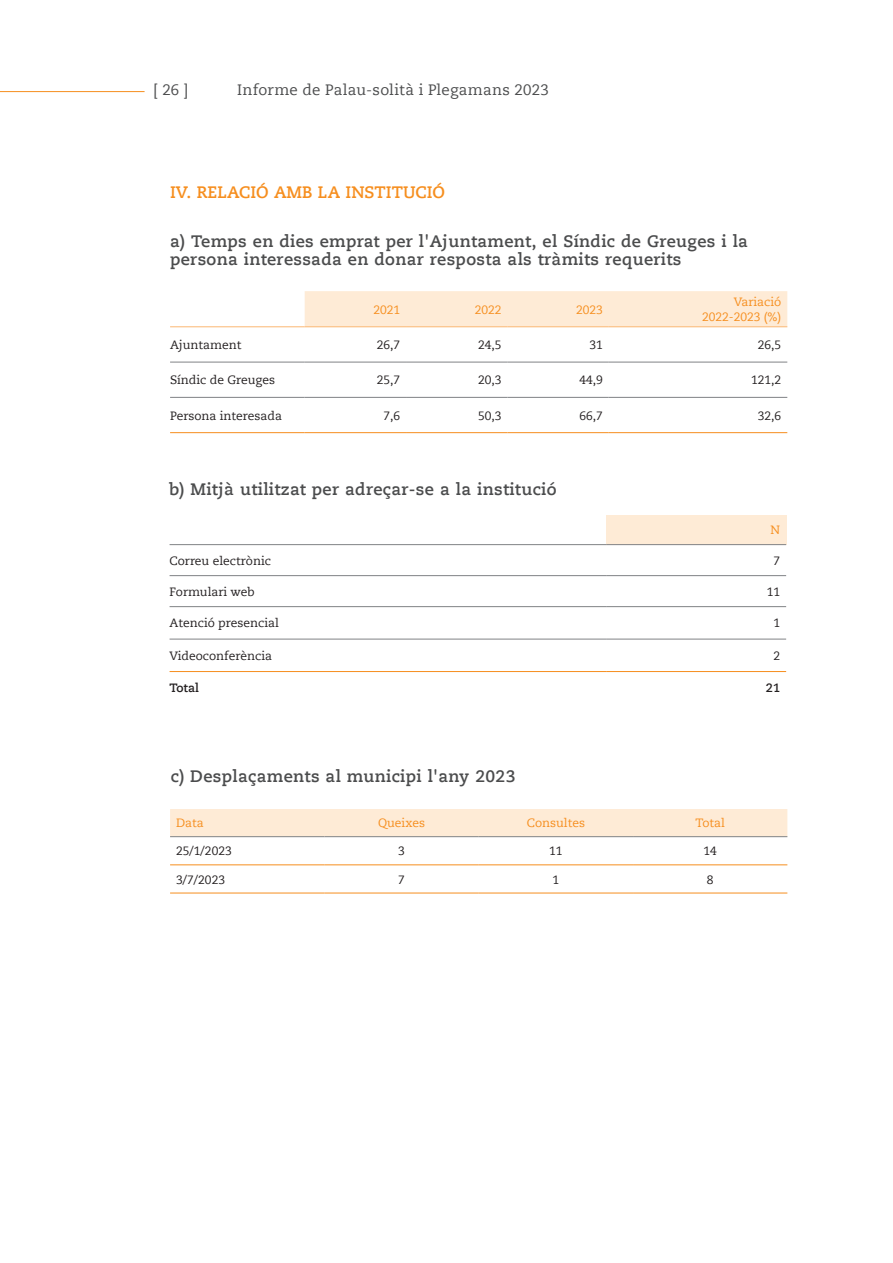
<style>
.page{position:relative;width:893px;height:1263px;background:#fff}
.page>*{position:absolute;margin:0;border:0;box-sizing:border-box;transform-origin:0 0}
.Titol_3er{font:700 16.5px/18px "Caecilia LT";letter-spacing:.02em;color:#4b4c4d}
.Titular_1{font:700 16.5px "Caecilia LT";color:#f68e1e}
.t1{font:15px "Caecilia LT";letter-spacing:.015em;color:#4b4c4d}
.t2{font:12px "Caecilia LT";color:#231f20}
.t3{font:12px/14.4px "Caecilia LT";color:#f68e1e;text-align:right}
.t4{font:700 12px "Caecilia LT";color:#231f20}
</style>
<div class="page">
<hr style="left:0;top:91px;width:145px;height:1px;background:#f68e1e">
<div style="left:305px;top:291px;width:482px;height:35px;background:#feebd6"></div>
<hr style="left:305px;top:326px;width:101px;height:1px;background:#fbb773">
<hr style="left:406px;top:326px;width:101px;height:1px;background:#fbb773">
<hr style="left:507px;top:326px;width:102px;height:1px;background:#fbb773">
<hr style="left:609px;top:326px;width:178px;height:1px;background:#fbb773">
<hr style="left:170px;top:362px;width:135px;height:1px;background:#808285">
<hr style="left:170px;top:397px;width:135px;height:1px;background:#808285">
<hr style="left:305px;top:362px;width:101px;height:1px;background:#808285">
<hr style="left:406px;top:362px;width:101px;height:1px;background:#808285">
<hr style="left:507px;top:362px;width:102px;height:1px;background:#808285">
<hr style="left:609px;top:362px;width:178px;height:1px;background:#808285">
<hr style="left:305px;top:397px;width:101px;height:1px;background:#808285">
<hr style="left:406px;top:397px;width:101px;height:1px;background:#808285">
<hr style="left:507px;top:397px;width:102px;height:1px;background:#808285">
<hr style="left:609px;top:397px;width:178px;height:1px;background:#808285">
<hr style="left:170px;top:432px;width:135px;height:1px;background:#f68e1e">
<hr style="left:305px;top:432px;width:101px;height:1px;background:#f68e1e">
<hr style="left:406px;top:432px;width:101px;height:1px;background:#f68e1e">
<hr style="left:507px;top:432px;width:102px;height:1px;background:#f68e1e">
<hr style="left:609px;top:432px;width:178px;height:1px;background:#f68e1e">
<hr style="left:170px;top:326px;width:135px;height:1px;background:#fbb773">
<div style="left:606px;top:515px;width:180px;height:30px;background:#feebd6"></div>
<hr style="left:170px;top:544px;width:436px;height:1px;background:#808285">
<hr style="left:170px;top:575px;width:436px;height:1px;background:#808285">
<hr style="left:170px;top:606px;width:436px;height:1px;background:#808285">
<hr style="left:170px;top:639px;width:436px;height:1px;background:#808285">
<hr style="left:606px;top:544px;width:180px;height:1px;background:#808285">
<hr style="left:606px;top:575px;width:180px;height:1px;background:#808285">
<hr style="left:606px;top:606px;width:180px;height:1px;background:#808285">
<hr style="left:606px;top:639px;width:180px;height:1px;background:#808285">
<hr style="left:170px;top:671px;width:436px;height:1px;background:#f68e1e">
<hr style="left:606px;top:671px;width:180px;height:1px;background:#f68e1e">
<div style="left:170px;top:809px;width:617px;height:27px;background:#feebd6"></div>
<hr style="left:170px;top:836px;width:154px;height:1px;background:#808285">
<hr style="left:324px;top:836px;width:155px;height:1px;background:#808285">
<hr style="left:479px;top:836px;width:154px;height:1px;background:#808285">
<hr style="left:633px;top:836px;width:154px;height:1px;background:#808285">
<hr style="left:170px;top:864px;width:154px;height:1px;background:#f68e1e">
<hr style="left:324px;top:864px;width:155px;height:1px;background:#f68e1e">
<hr style="left:479px;top:864px;width:154px;height:1px;background:#f68e1e">
<hr style="left:633px;top:864px;width:154px;height:1px;background:#f68e1e">
<hr style="left:170px;top:893px;width:154px;height:1px;background:#f68e1e">
<hr style="left:324px;top:893px;width:155px;height:1px;background:#f68e1e">
<hr style="left:479px;top:893px;width:154px;height:1px;background:#f68e1e">
<hr style="left:633px;top:893px;width:154px;height:1px;background:#f68e1e">
<p class="t1" style="left:153px;top:81px;width:37px">[ 26 ]</p>
<p class="t1" style="left:237px;top:81px;width:313px">Informe de Palau-solità i Plegamans 2023</p>
<p class="Titular_1" style="left:170px;top:183px;width:277px">IV. RELACIÓ AMB LA INSTITUCIÓ</p>
<p class="Titol_3er" style="left:170px;top:233px;width:579px">a) Temps en dies emprat per l'Ajuntament, el Síndic de Greuges i la persona interessada en donar resposta als tràmits requerits</p>
<p class="t3" style="left:373px;top:302px;width:28px">2021</p>
<p class="t3" style="left:475px;top:302px;width:28px">2022</p>
<p class="t3" style="left:576px;top:302px;width:28px">2023</p>
<p class="t3" style="left:702px;top:295px;width:81px">Variació<br>2022-2023 (%)</p>
<p class="t2" style="left:170px;top:338px;width:73px">Ajuntament</p>
<p class="t2" style="left:377px;top:338px;width:25px">26,7</p>
<p class="t2" style="left:478px;top:338px;width:25px">24,5</p>
<p class="t2" style="left:589px;top:338px;width:15px">31</p>
<p class="t2" style="left:758px;top:338px;width:25px">26,5</p>
<p class="t2" style="left:170px;top:373px;width:106px">Síndic de Greuges</p>
<p class="t2" style="left:377px;top:373px;width:25px">25,7</p>
<p class="t2" style="left:478px;top:373px;width:25px">20,3</p>
<p class="t2" style="left:579px;top:373px;width:25px">44,9</p>
<p class="t2" style="left:751px;top:373px;width:32px">121,2</p>
<p class="t2" style="left:170px;top:408px;width:113px">Persona interesada</p>
<p class="t2" style="left:383px;top:408px;width:18px">7,6</p>
<p class="t2" style="left:478px;top:408px;width:25px">50,3</p>
<p class="t2" style="left:579px;top:408px;width:25px">66,7</p>
<p class="t2" style="left:758px;top:408px;width:25px">32,6</p>
<p class="Titol_3er" style="left:169px;top:480px;width:389px">b) Mitjà utilitzat per adreçar-se a la institució</p>
<p class="t3" style="left:771px;top:523px;width:11px">N</p>
<p class="t2" style="left:170px;top:554px;width:103px">Correu electrònic</p>
<p class="t2" style="left:773px;top:554px;width:8px">7</p>
<p class="t2" style="left:170px;top:585px;width:86px">Formulari web</p>
<p class="t2" style="left:767px;top:585px;width:15px">11</p>
<p class="t2" style="left:170px;top:616px;width:111px">Atenció presencial</p>
<p class="t2" style="left:773px;top:616px;width:8px">1</p>
<p class="t2" style="left:170px;top:649px;width:104px">Videoconferència</p>
<p class="t2" style="left:773px;top:649px;width:8px">2</p>
<p class="t4" style="left:170px;top:681px;width:31px">Total</p>
<p class="t4" style="left:766px;top:681px;width:16px">21</p>
<p class="Titol_3er" style="left:171px;top:768px;width:346px">c) Desplaçaments al municipi l'any 2023</p>
<p class="t3" style="left:176px;top:816px;width:29px">Data</p>
<p class="t3" style="left:378px;top:816px;width:49px">Queixes</p>
<p class="t3" style="left:527px;top:816px;width:60px">Consultes</p>
<p class="t3" style="left:696px;top:816px;width:31px">Total</p>
<p class="t2" style="left:176px;top:844px;width:57px">25/1/2023</p>
<p class="t2" style="left:398px;top:844px;width:8px">3</p>
<p class="t2" style="left:549px;top:844px;width:15px">11</p>
<p class="t2" style="left:703px;top:844px;width:15px">14</p>
<p class="t2" style="left:176px;top:872px;width:50px">3/7/2023</p>
<p class="t2" style="left:398px;top:872px;width:8px">7</p>
<p class="t2" style="left:553px;top:872px;width:8px">1</p>
<p class="t2" style="left:707px;top:872px;width:8px">8</p>
</div>
